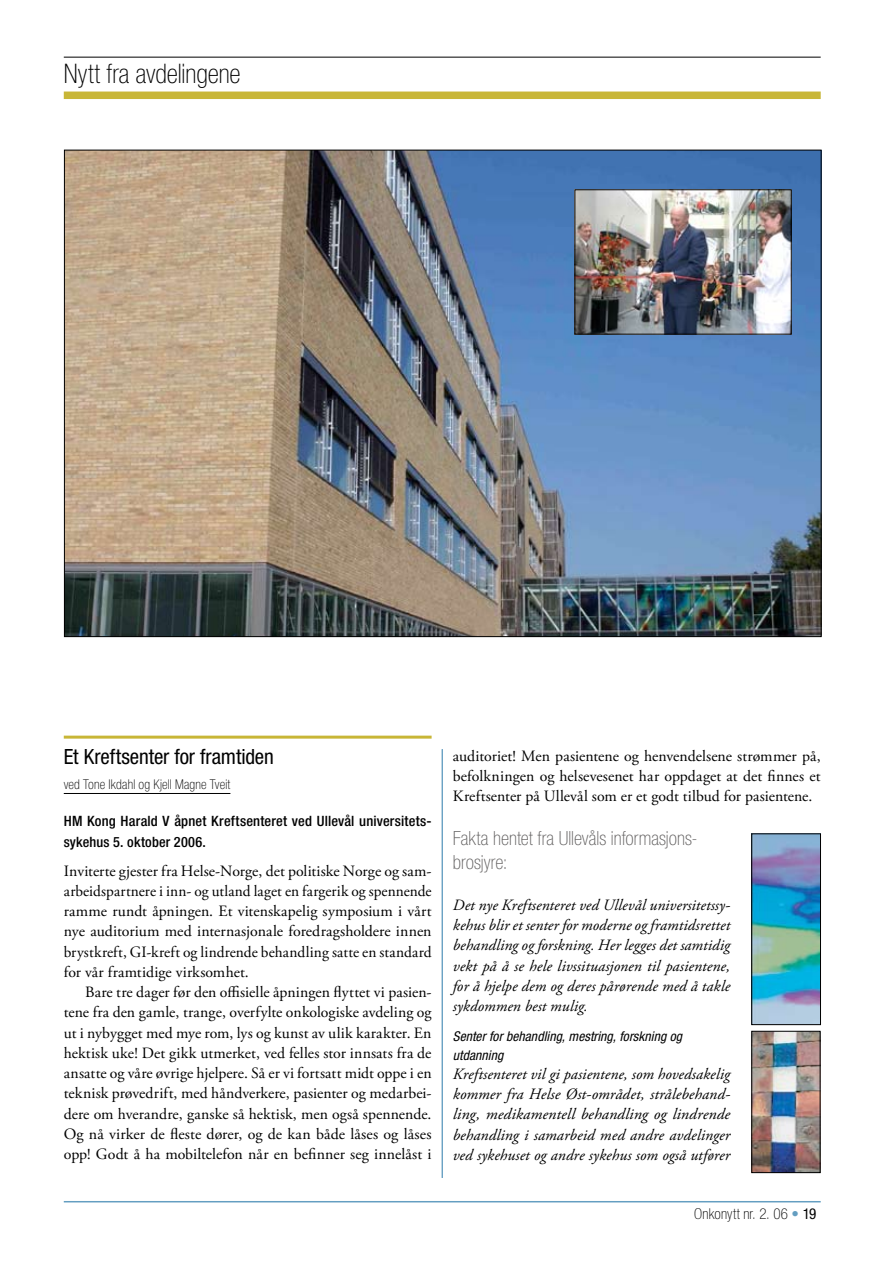
<style>
.page{position:relative;width:893px;height:1263px;background:#fff}
.page>*{position:absolute;margin:0;border:0;box-sizing:border-box;transform-origin:0 0}
.t1{font:100 condensed 27px "Helvetica Neue LT Std";letter-spacing:-.005em;color:#000}
.t2{font:condensed 21px "Helvetica Neue LT Std";letter-spacing:-.005em;color:#000}
.t3{font:100 condensed 19.5px/24px "Helvetica Neue LT Std";color:#5f5d5d}
.t4{font:15.75px/20.2px "Adobe Garamond Pro";letter-spacing:.005em;color:#000;text-align:justify}
.t5{font:italic 15.75px/20.2px "Adobe Garamond Pro";letter-spacing:.005em;color:#000;text-align:justify}
.t6{font:100 condensed 15px "Helvetica Neue LT Std";letter-spacing:.01em;color:#000}
.t7{font:500 condensed 14.25px/21px "Helvetica Neue LT Std";letter-spacing:.015em;color:#000}
.t8{font:italic condensed 13.5px/19.5px "Helvetica Neue LT Std";letter-spacing:.005em;color:#000}
.t9{font:100 condensed 13.5px "Helvetica Neue LT Std";letter-spacing:.01em;color:#000}
.s1{color:#649ec1}
.s2{font-weight:400}
</style>
<div class="page">
<hr style="left:64px;top:1201px;width:757px;height:1px;background:#649ec1">
<hr style="left:442px;top:749px;width:1px;height:429px;background:#649ec1">
<hr style="left:64px;top:736px;width:368px;height:3px;background:#c8b637">
<hr style="left:64px;top:793px;width:166px;height:1px;background:#000">
<img style="left:66px;top:152px;width:753px;height:483px">
<img style="left:577px;top:192px;width:212px;height:140px">
<img style="left:753px;top:836px;width:66px;height:187px">
<div style="left:751px;top:834px;width:70px;height:191px;border:1px solid #000"></div>
<img style="left:753px;top:1033px;width:65px;height:138px">
<div style="left:751px;top:1031px;width:69px;height:142px;border:1px solid #000"></div>
<hr style="left:64px;top:57px;width:757px;height:1px;background:#000">
<div style="left:64px;top:92px;width:757px;height:7px;background:#c8b637"></div>
<h1 class="t1" style="left:64px;top:58px;width:178px">Nytt fra avdelingene</h1>
<h2 class="t2" style="left:64px;top:744px;width:211px">Et Kreftsenter for framtiden</h2>
<p class="t9" style="left:64px;top:777px;width:168px">ved Tone Ikdahl og Kjell Magne Tveit</p>
<p class="t7" style="left:64px;top:810px;width:369px">HM Kong Harald V åpnet Kreftsenteret ved Ullevål universitets&shy;sykehus 5. oktober 2006.</p>
<p class="t4" style="left:64px;top:861px;width:369px">Inviterte gjester fra Helse-Norge, det politiske Norge og sam&shy;arbeidspartnere i inn- og utland laget en fargerik og spennende ramme rundt åpningen. Et vitenskapelig symposium i vårt nye auditorium med internasjonale foredragsholdere innen brystkreft, GI-kreft og lindrende behandling satte en standard for vår framtidige virksomhet.</p>
<p class="t4" style="left:64px;top:982px;width:369px;text-indent:21px">Bare tre dager før den offisielle åpningen flyttet vi pasien&shy;tene fra den gamle, trange, overfylte onkologiske avdeling og ut i nybygget med mye rom, lys og kunst av ulik karakter. En hektisk uke! Det gikk utmerket, ved felles stor innsats fra de ansatte og våre øvrige hjelpere. Så er vi fortsatt midt oppe i en teknisk prøvedrift, med håndverkere, pasienter og medarbei&shy;dere om hverandre, ganske så hektisk, men også spennende.<br>Og nå virker de fleste dører, og de kan både låses og låses opp! Godt å ha mobiltelefon når en befinner seg innelåst i</p>
<p class="t4" style="left:453px;top:746px;width:369px">auditoriet! Men pasientene og henvendelsene strømmer på, befolkningen og helsevesenet har oppdaget at det finnes et Kreftsenter på Ullevål som er et godt tilbud for pasientene.</p>
<p class="t3" style="left:453px;top:826px;width:244px">Fakta hentet fra Ullevåls informasjons&shy;brosjyre:</p>
<p class="t5" style="left:453px;top:895px;width:279px">Det nye Kreftsenteret ved Ullevål universitetssy&shy;kehus blir et senter for moderne og framtidsrettet behandling og forskning. Her legges det samtidig vekt på å se hele livssituasjonen til pasientene, for å hjelpe dem og deres pårørende med å takle sykdommen best mulig.</p>
<p class="t8" style="left:453px;top:1027px;width:231px">Senter for behandling, mestring, forskning og utdanning</p>
<p class="t5" style="left:453px;top:1064px;width:279px">Kreftsenteret vil gi pasientene, som hovedsakelig kommer fra Helse Øst-området, strålebehand&shy;ling, medikamentell behandling og lindrende behandling i samarbeid med andre avdelinger ved sykehuset og andre sykehus som også utfører</p>
<p class="t6" style="left:694px;top:1206px;width:124px">Onkonytt nr. 2. 06 <span class="s1">•</span> <span class="s2">19</span></p>
</div>
